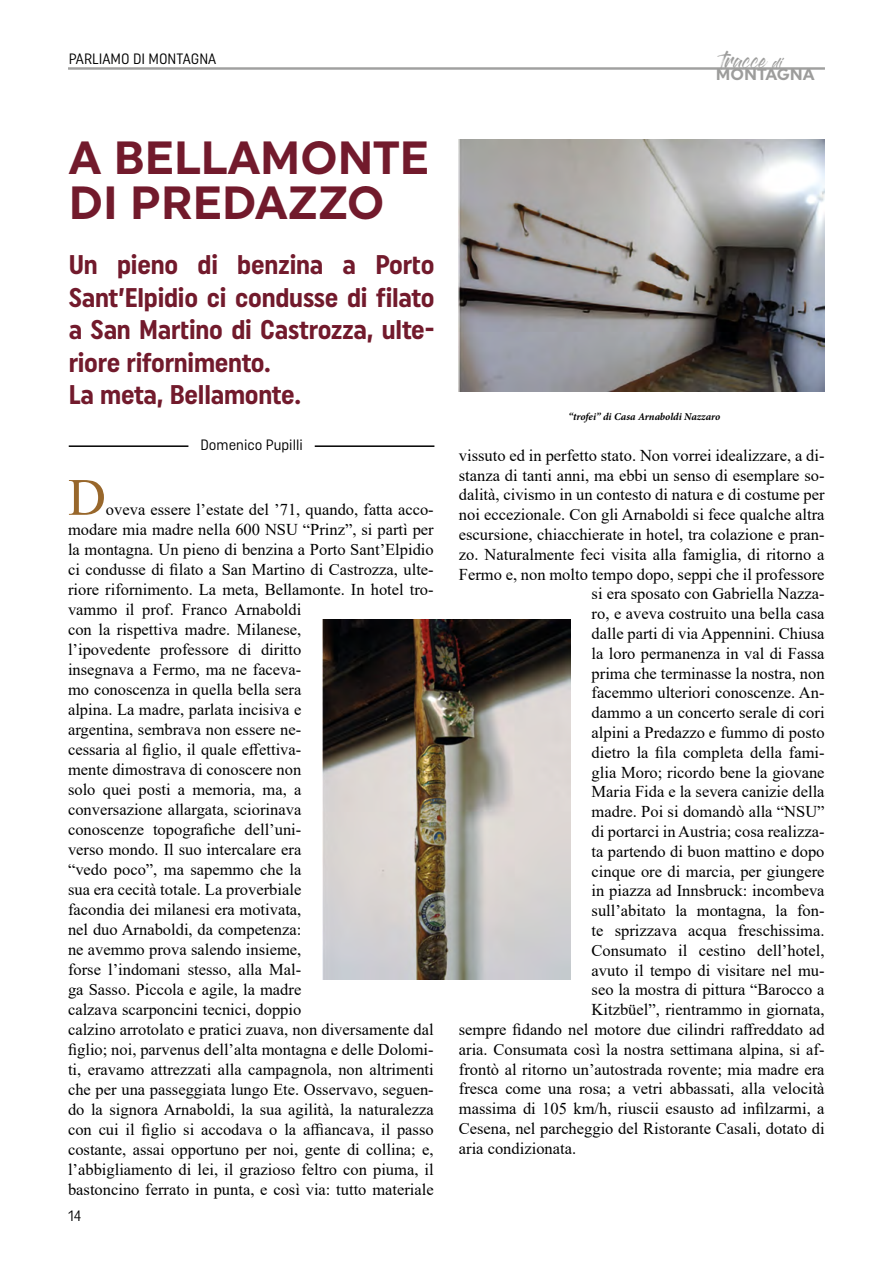
<style>
.page{position:relative;width:893px;height:1263px;background:#fff}
.page>*{position:absolute;margin:0;border:0;box-sizing:border-box;transform-origin:0 0}
.t1{font:52.5px "Times New Roman";color:#98672b}
.t2{font:700 46.5px/45px "Uniform";color:#721a2c}
.t3{font:700 27px/32.4px "Uniform Condensed";letter-spacing:-.01em;color:#721a2c}
.t4{font:16.5px/20px "Times New Roman";color:#000}
.t5{font:700 16.5px "Uniform";color:#9d9d9c}
.t6{font:15px "Uniform Condensed";color:#000}
.t7{font:15px "Gloss And Bloom";color:#9d9d9c}
.t8{font:italic 700 10.5px "Minion Pro";letter-spacing:-.005em;color:#000}
.s1{font-size:10.5px}
</style>
<div class="page">
<hr style="left:68px;top:67px;width:757px;height:2px;background:#9d9d9c">
<hr style="left:68px;top:68px;width:757px;height:2px;background:#9d9d9c">
<hr style="left:69px;top:445px;width:119px;height:2px;background:#000">
<hr style="left:315px;top:445px;width:119px;height:2px;background:#000">
<img style="left:323px;top:619px;width:247px;height:360px">
<img style="left:458px;top:139px;width:367px;height:252px">
<p class="t6" style="left:69px;top:49px;width:149px">PARLIAMO DI MONTAGNA</p>
<h2 class="t2" style="left:69px;top:135px;width:362px">A BELLAMONTE<br>DI PREDAZZO</h2>
<h3 class="t3" style="left:69px;top:248px;width:367px">Un pieno di benzina a Porto<br>Sant’Elpidio ci condusse di filato a San Martino di Castrozza, ulte&shy;riore rifornimento.<br>La meta, Bellamonte.</h3>
<p class="t6" style="left:200px;top:436px;width:104px">Domenico Pupilli</p>
<h1 class="t1" style="left:68px;top:460px;width:39px">D</h1>
<p class="t4" style="left:68px;top:499px;width:367px;text-indent:38px">oveva essere l’estate del ’71, quando, fatta acco&shy;modare mia madre nella 600 NSU “Prinz”, si partì per la montagna. Un pieno di benzina a Porto Sant’Elpidio ci condusse di filato a San Martino di Castrozza, ulte&shy;riore rifornimento. La meta, Bellamonte. In hotel tro&shy;vammo il prof. Franco Arnaboldi<br>con la rispettiva madre. Milanese,<br>l’ipovedente professore di diritto<br>insegnava a Fermo, ma ne faceva-<br>mo conoscenza in quella bella sera<br>alpina. La madre, parlata incisiva e<br>argentina, sembrava non essere ne-<br>cessaria al figlio, il quale effettiva-<br>mente dimostrava di conoscere non<br>solo quei posti a memoria, ma, a<br>conversazione allargata, sciorinava<br>conoscenze topografiche dell’uni-<br>verso mondo. Il suo intercalare era<br>“vedo poco”, ma sapemmo che la<br>sua era cecità totale. La proverbiale<br>facondia dei milanesi era motivata,<br>nel duo Arnaboldi, da competenza:<br>ne avemmo prova salendo insieme,<br>forse l’indomani stesso, alla Mal-<br>ga Sasso. Piccola e agile, la madre<br>calzava scarponcini tecnici, doppio<br>calzino arrotolato e pratici zuava, non diversamente dal figlio; noi, parvenus dell’alta montagna e delle Dolomi&shy;ti, eravamo attrezzati alla campagnola, non altrimenti che per una passeggiata lungo Ete. Osservavo, seguen&shy;do la signora Arnaboldi, la sua agilità, la naturalezza con cui il figlio si accodava o la affiancava, il passo costante, assai opportuno per noi, gente di collina; e, l’abbigliamento di lei, il grazioso feltro con piuma, il bastoncino ferrato in punta, e così via: tutto materiale</p>
<p class="t6" style="left:68px;top:1206px;width:15px">14</p>
<p class="t7" style="left:721px;top:54px;width:63px">tracce <span class="s1">di</span></p>
<p class="t5" style="left:716px;top:64px;width:101px">MONTAGNA</p>
<p class="t8" style="left:568px;top:409px;width:153px">“trofei” di Casa Arnaboldi Nazzaro</p>
<p class="t4" style="left:459px;top:445px;width:367px">vissuto ed in perfetto stato. Non vorrei idealizzare, a di-</p>
<p class="t4" style="left:459px;top:464px;width:367px">stanza di tanti anni, ma ebbi un senso di esemplare so-</p>
<p class="t4" style="left:459px;top:484px;width:367px">dalità, civismo in un contesto di natura e di costume per</p>
<p class="t4" style="left:459px;top:504px;width:367px">noi eccezionale. Con gli Arnaboldi si fece qualche altra</p>
<p class="t4" style="left:459px;top:524px;width:367px">escursione, chiacchierate in hotel, tra colazione e pran-</p>
<p class="t4" style="left:459px;top:544px;width:367px">zo. Naturalmente feci visita alla famiglia, di ritorno a</p>
<p class="t4" style="left:459px;top:563px;width:367px">Fermo e, non molto tempo dopo, seppi che il professore</p>
<p class="t4" style="left:592px;top:583px;width:234px">si era sposato con Gabriella Nazza-</p>
<p class="t4" style="left:592px;top:603px;width:234px">ro, e aveva costruito una bella casa</p>
<p class="t4" style="left:592px;top:623px;width:234px">dalle parti di via Appennini. Chiusa</p>
<p class="t4" style="left:592px;top:643px;width:234px">la loro permanenza in val di Fassa</p>
<p class="t4" style="left:592px;top:662px;width:234px">prima che terminasse la nostra, non</p>
<p class="t4" style="left:592px;top:682px;width:234px">facemmo ulteriori conoscenze. An-</p>
<p class="t4" style="left:592px;top:702px;width:234px">dammo a un concerto serale di cori</p>
<p class="t4" style="left:592px;top:722px;width:234px">alpini a Predazzo e fummo di posto</p>
<p class="t4" style="left:592px;top:742px;width:234px">dietro la fila completa della fami-</p>
<p class="t4" style="left:592px;top:761px;width:234px">glia Moro; ricordo bene la giovane</p>
<p class="t4" style="left:592px;top:781px;width:234px">Maria Fida e la severa canizie della</p>
<p class="t4" style="left:592px;top:801px;width:234px">madre. Poi si domandò alla “NSU”</p>
<p class="t4" style="left:592px;top:821px;width:234px">di portarci in Austria; cosa realizza-</p>
<p class="t4" style="left:592px;top:841px;width:234px">ta partendo di buon mattino e dopo</p>
<p class="t4" style="left:592px;top:860px;width:234px">cinque ore di marcia, per giungere</p>
<p class="t4" style="left:592px;top:880px;width:234px">in piazza ad Innsbruck: incombeva</p>
<p class="t4" style="left:592px;top:900px;width:234px">sull’abitato la montagna, la fon-</p>
<p class="t4" style="left:592px;top:920px;width:234px">te sprizzava acqua freschissima.</p>
<p class="t4" style="left:592px;top:940px;width:234px">Consumato il cestino dell’hotel,</p>
<p class="t4" style="left:592px;top:959px;width:234px">avuto il tempo di visitare nel mu-</p>
<p class="t4" style="left:592px;top:979px;width:234px">seo la mostra di pittura “Barocco a</p>
<p class="t4" style="left:592px;top:999px;width:234px">Kitzbüel”, rientrammo in giornata,</p>
<p class="t4" style="left:459px;top:1019px;width:367px">sempre fidando nel motore due cilindri raffreddato ad</p>
<p class="t4" style="left:459px;top:1039px;width:367px">aria. Consumata così la nostra settimana alpina, si af-</p>
<p class="t4" style="left:459px;top:1058px;width:367px">frontò al ritorno un’autostrada rovente; mia madre era</p>
<p class="t4" style="left:459px;top:1078px;width:367px">fresca come una rosa; a vetri abbassati, alla velocità</p>
<p class="t4" style="left:459px;top:1098px;width:367px">massima di 105 km/h, riuscii esausto ad infilzarmi, a</p>
<p class="t4" style="left:459px;top:1118px;width:367px">Cesena, nel parcheggio del Ristorante Casali, dotato di</p>
<p class="t4" style="left:459px;top:1138px;width:119px">aria condizionata.</p>
</div>
